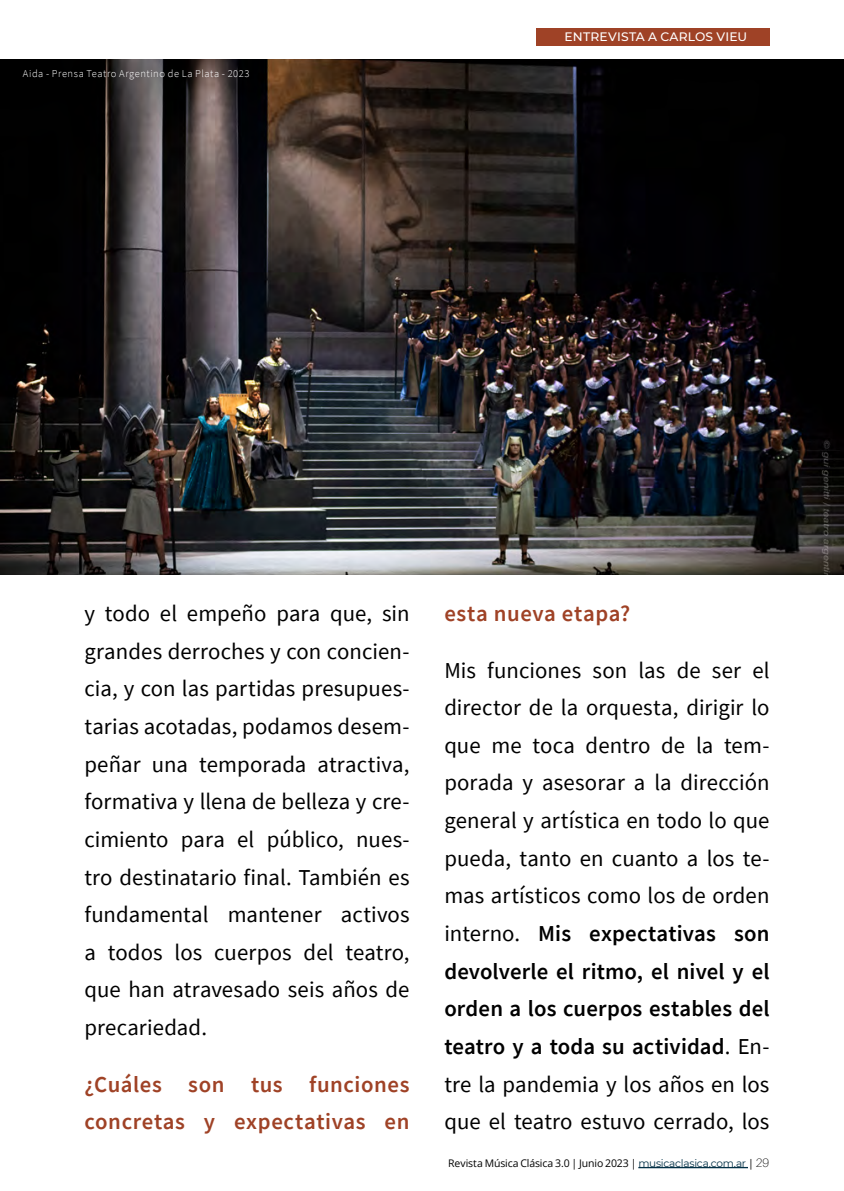
<style>
.page{position:relative;width:844px;height:1191px;background:#fff}
.page>*{position:absolute;margin:0;border:0;box-sizing:border-box;transform-origin:0 0}
.t1{font:22.75px/37.6px "Source Sans Pro";letter-spacing:.005em;color:#000;text-align:justify}
.t2{font:600 22.75px/37.6px "Source Sans Pro";letter-spacing:.025em;color:#9f4226}
.t3{font:500 12.25px "Montserrat";letter-spacing:.015em;color:#fff}
.t4{font:10.5px "Open Sans";letter-spacing:-.015em;color:#000}
.t5{font:300 10.5px "Source Sans Pro";letter-spacing:.05em;color:#fff}
.s1{font-weight:600}
.s2{font-family:"Montserrat";color:#023046}
.s3{font-family:"Aileron";font-weight:100;font-size:12.25px}
</style>
<div class="page">
<img style="left:0;top:60px;width:843px;height:514px">
<hr style="left:638px;top:1167px;width:109px;height:1px;background:#023046">
<div style="left:536px;top:28px;width:233px;height:18px;background:#9f4226"></div>
<p class="t5" style="left:23px;top:68px;width:228px">Aida - Prensa Teatro Argentino de La Plata - 2023</p>
<p class="t3" style="left:552px;top:26px;width:211px">ENTREVISTA A NATALIA SALINAS</p>
<p class="t3" style="left:564px;top:28px;width:184px">ENTREVISTA A CARLOS VIEU</p>
<p class="t1" style="left:84px;top:594px;width:326px">y todo el empeño para que, sin grandes derroches y con concien&shy;cia, y con las partidas presupues&shy;tarias acotadas, podamos desem&shy;peñar una temporada atractiva, formativa y llena de belleza y cre&shy;cimiento para el público, nues&shy;tro destinatario final. También es fundamental mantener activos a todos los cuerpos del teatro, que han atravesado seis años de precariedad.</p>
<p class="t2" style="left:84px;top:1065px;width:326px">¿Cuáles son tus funciones concretas y expectativas en</p>
<p class="t2" style="left:444px;top:594px;width:187px">esta nueva etapa?</p>
<p class="t1" style="left:444px;top:651px;width:326px">Mis funciones son las de ser el director de la orquesta, dirigir lo que me toca dentro de la tem&shy;porada y asesorar a la dirección general y artística en todo lo que pueda, tanto en cuanto a los te&shy;mas artísticos como los de orden interno. <span class="s1">Mis expectativas son devolverle el ritmo, el nivel y el orden a los cuerpos estables del teatro y a toda su actividad</span>. En&shy;tre la pandemia y los años en los que el teatro estuvo cerrado, los</p>
<p class="t4" style="left:448px;top:1155px;width:322px">Revista Música Clásica 3.0 | Junio 2023 | <span class="s2">musicaclasica.com.ar</span> | <span class="s3">29</span></p>
</div>
